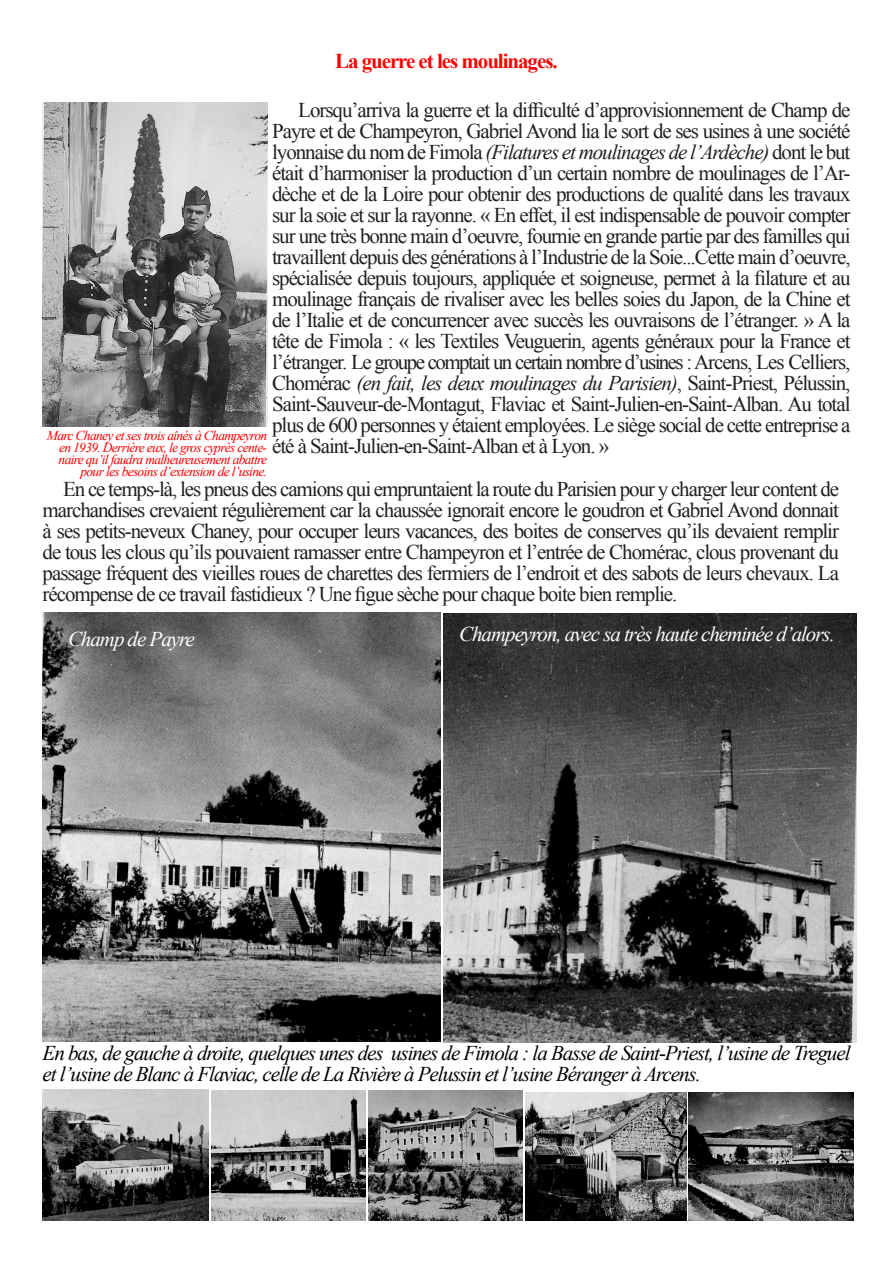
<style>
.page{position:relative;width:893px;height:1263px;background:#fff}
.page>*{position:absolute;margin:0;border:0;box-sizing:border-box;transform-origin:0 0}
.t1{font:21px/21px "Times New Roman";letter-spacing:-.05em;color:#231f20;text-align:justify}
.t2{font:italic 21px/21px "Times New Roman";letter-spacing:-.05em;color:#000}
.t3{font:italic 21px "Times New Roman";letter-spacing:-.05em;color:#fff}
.t4{font:700 21px "Times New Roman";letter-spacing:-.05em;color:#f00}
.t5{font:italic 13.5px/12px "Times New Roman";letter-spacing:-.05em;color:#f00;text-align:right}
.s1{font-style:italic}
</style>
<div class="page">
<img style="left:43px;top:103px;width:224px;height:323px">
<img style="left:443px;top:613px;width:414px;height:430px">
<img style="left:43px;top:612px;width:398px;height:430px">
<img style="left:43px;top:1090px;width:165px;height:130px">
<img style="left:212px;top:1090px;width:154px;height:130px">
<img style="left:525px;top:1092px;width:162px;height:128px">
<img style="left:369px;top:1090px;width:154px;height:130px">
<img style="left:689px;top:1092px;width:165px;height:128px">
<p class="t4" style="left:335px;top:49px;width:224px">La guerre et les moulinages.</p>
<p class="t1" style="left:272px;top:99px;width:580px;text-indent:26px">Lorsqu’arriva la guerre et la difficulté d’approvisionnement de Champ de Payre et de Champeyron, Gabriel Avond lia le sort de ses usines à une société lyonnaise du nom de Fimola <span class="s1">(Filatures et moulinages de l’Ardèche)</span> dont le but était d’harmoniser la production d’un certain nombre de moulinages de l’Ar&shy;dèche et de la Loire pour obtenir des productions de qualité dans les travaux sur la soie et sur la rayonne. « En effet, il est indispensable de pouvoir compter sur une très bonne main d’oeuvre, fournie en grande partie par des familles qui travaillent depuis des générations à l’Industrie de la Soie...Cette main d’oeuvre, spécialisée depuis toujours, appliquée et soigneuse, permet à la filature et au moulinage français de rivaliser avec les belles soies du Japon, de la Chine et de l’Italie et de concurrencer avec succès les ouvraisons de l’étranger. » A la tête de Fimola : « les Textiles Veuguerin, agents généraux pour la France et l’étranger. Le groupe comptait un certain nombre d’usines : Arcens, Les Celliers, Chomérac <span class="s1">(en fait, les deux moulinages du Parisien)</span>, Saint-Priest, Pélussin, Saint-Sauveur-de-Montagut, Flaviac et Saint-Julien-en-Saint-Alban. Au total plus de 600 personnes y étaient employées. Le siège social de cette entreprise a été à Saint-Julien-en-Saint-Alban et à Lyon. »</p>
<p class="t1" style="left:43px;top:478px;width:798px;text-indent:20px">En ce temps-là, les pneus des camions qui empruntaient la route du Parisien pour y charger leur content de marchandises crevaient régulièrement car la chaussée ignorait encore le goudron et Gabriel Avond donnait à ses petits-neveux Chaney, pour occuper leurs vacances, des boites de conserves qu’ils devaient remplir de tous les clous qu’ils pouvaient ramasser entre Champeyron et l’entrée de Chomérac, clous provenant du passage fréquent des vieilles roues de charettes des fermiers de l’endroit et des sabots de leurs chevaux. La récompense de ce travail fastidieux ? Une figue sèche pour chaque boite bien remplie.</p>
<p class="t3" style="left:68px;top:627px;width:128px">Champ de Payre</p>
<p class="t3" style="left:459px;top:622px;width:377px">Champeyron, avec sa très haute cheminée d’alors.</p>
<p class="t5" style="left:47px;top:429px;width:222px">Marc Chaney et ses trois aînés à Champeyron en 1939. Derrière eux, le gros cyprès cente&shy;naire qu’il faudra malheureusement abattre pour les besoins d’extension de l’usine.</p>
<p class="t2" style="left:43px;top:1042px;width:809px">En bas, de gauche à droite, quelques unes des usines de Fimola : la Basse de Saint-Priest, l’usine de Treguel et l’usine de Blanc à Flaviac, celle de La Rivière à Pelussin et l’usine Béranger à Arcens.</p>
</div>
